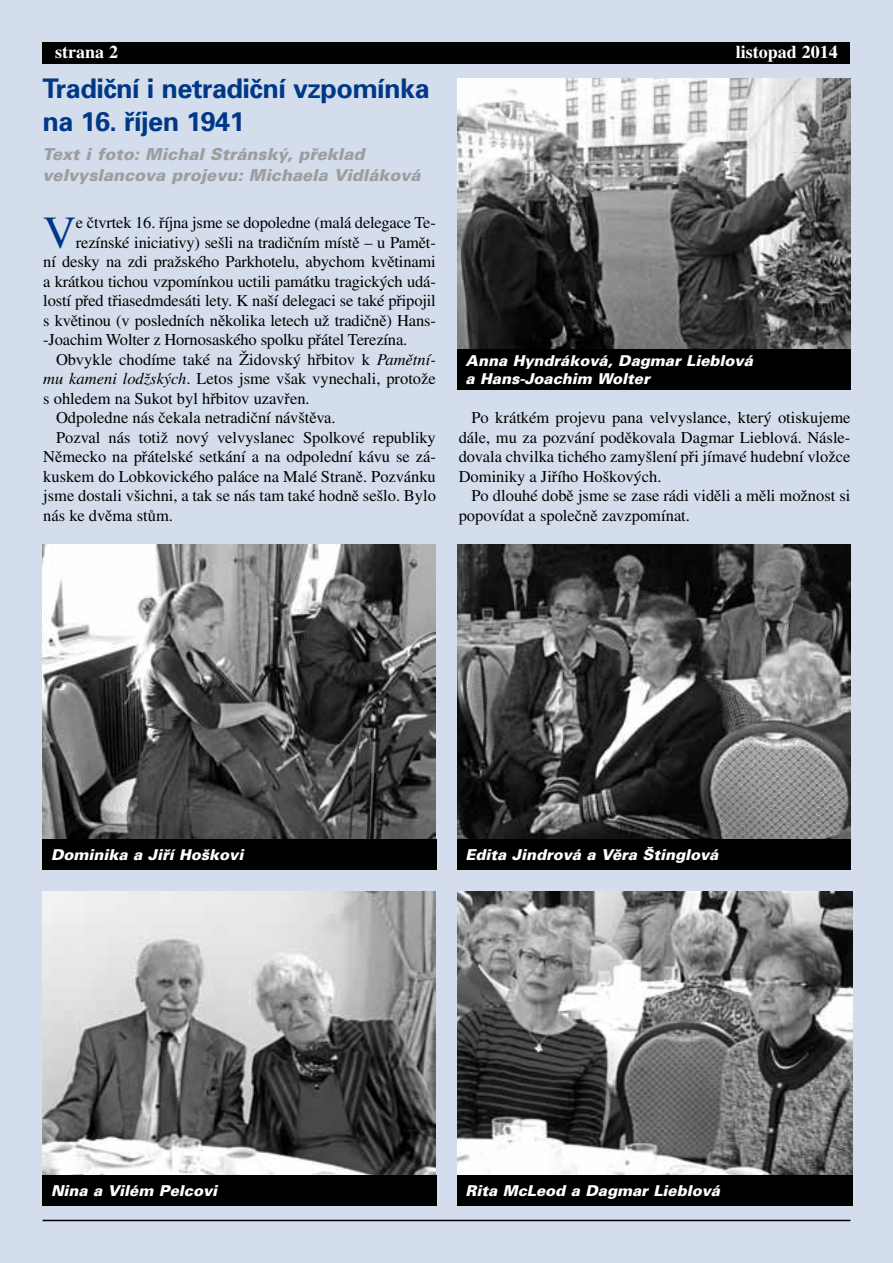
<style>
.page{position:relative;width:893px;height:1263px;background:#d4ddeb}
.page>*{position:absolute;margin:0;border:0;box-sizing:border-box;transform-origin:0 0}
.t1{font:45.9px "Times LT Std";color:#003888}
.t2{font:700 27px/32.4px "Univers CE";letter-spacing:-.02em;color:#003888}
.t3{font:700 18px "Times LT Std";color:#fff}
.t4{font:16.5px/19.5px "Times LT Std";color:#000;text-align:justify}
.t5{font:italic 900 16.5px/21px "Univers CE";color:#9c9e9f}
.t6{font:italic 900 15px/18px "Univers CE";color:#fff}
.s1{font-style:italic}
</style>
<div class="page">
<hr style="left:43px;top:1220px;width:807px;height:1px;background:#000">
<div style="left:43px;top:43px;width:807px;height:21px;background:#000"></div>
<img style="left:457px;top:78px;width:393px;height:271px">
<img style="left:43px;top:544px;width:393px;height:295px">
<img style="left:457px;top:544px;width:393px;height:295px">
<img style="left:43px;top:891px;width:393px;height:284px">
<img style="left:457px;top:891px;width:396px;height:284px">
<div style="left:43px;top:839px;width:394px;height:31px;background:#000"></div>
<div style="left:457px;top:349px;width:393px;height:40px;background:#000"></div>
<div style="left:457px;top:839px;width:393px;height:31px;background:#000"></div>
<div style="left:43px;top:1175px;width:394px;height:31px;background:#000"></div>
<div style="left:457px;top:1175px;width:396px;height:31px;background:#000"></div>
<p class="t3" style="left:55px;top:41px;width:64px">strana 2</p>
<p class="t3" style="left:736px;top:41px;width:103px">listopad 2014</p>
<h2 class="t2" style="left:43px;top:73px;width:389px">Tradiční i netradiční vzpomínka na 16. říjen 1941</h2>
<p class="t5" style="left:43px;top:144px;width:380px">Text i foto: Michal Stránský, překlad velvyslancova projevu: Michaela Vidláková</p>
<h1 class="t1" style="left:43px;top:207px;width:35px">V</h1>
<p class="t4" style="left:76px;top:213px;width:361px">e čtvrtek 16. října jsme se dopoledne (malá delegace Te-</p>
<p class="t4" style="left:76px;top:232px;width:361px">rezínské iniciativy) sešli na tradičním místě – u Pamět-</p>
<p class="t4" style="left:43px;top:252px;width:394px">ní desky na zdi pražského Parkhotelu, abychom květinami</p>
<p class="t4" style="left:43px;top:271px;width:394px">a krátkou tichou vzpomínkou uctili památku tragických udá-</p>
<p class="t4" style="left:43px;top:291px;width:394px">lostí před třiasedmdesáti lety. K naší delegaci se také připojil</p>
<p class="t4" style="left:43px;top:310px;width:394px">s květinou (v posledních několika letech už tradičně) Hans-</p>
<p class="t4" style="left:43px;top:330px;width:366px">-Joachim Wolter z Hornosaského spolku přátel Terezína.</p>
<p class="t4" style="left:56px;top:349px;width:381px">Obvykle chodíme také na Židovský hřbitov k <span class="s1">Pamětní-</span></p>
<p class="t4" style="left:43px;top:369px;width:394px"><span class="s1">mu kameni lodžských</span>. Letos jsme však vynechali, protože</p>
<p class="t4" style="left:43px;top:388px;width:268px">s ohledem na Sukot byl hřbitov uzavřen.</p>
<p class="t4" style="left:56px;top:408px;width:281px">Odpoledne nás čekala netradiční návštěva.</p>
<p class="t4" style="left:56px;top:427px;width:381px">Pozval nás totiž nový velvyslanec Spolkové republiky</p>
<p class="t4" style="left:43px;top:447px;width:394px">Německo na přátelské setkání a na odpolední kávu se zá-</p>
<p class="t4" style="left:43px;top:466px;width:394px">kuskem do Lobkovického paláce na Malé Straně. Pozvánku</p>
<p class="t4" style="left:43px;top:486px;width:394px">jsme dostali všichni, a tak se nás tam také hodně sešlo. Bylo</p>
<p class="t4" style="left:43px;top:505px;width:131px">nás ke dvěma stům.</p>
<p class="t6" style="left:466px;top:352px;width:289px">Anna Hyndráková, Dagmar Lieblová a Hans-Joachim Wolter</p>
<p class="t4" style="left:459px;top:408px;width:393px;text-indent:13px">Po krátkém projevu pana velvyslance, který otiskujeme dále, mu za pozvání poděkovala Dagmar Lieblová. Násle&shy;dovala chvilka tichého zamyšlení při jímavé hudební vložce Dominiky a Jiřího Hoškových.</p>
<p class="t4" style="left:459px;top:486px;width:393px;text-indent:13px">Po dlouhé době jsme se zase rádi viděli a měli možnost si popovídat a společně zavzpomínat.</p>
<p class="t6" style="left:51px;top:846px;width:194px">Dominika a Jiří Hoškovi</p>
<p class="t6" style="left:466px;top:846px;width:254px">Edita Jindrová a Věra Štinglová</p>
<p class="t6" style="left:51px;top:1182px;width:168px">Nina a Vilém Pelcovi</p>
<p class="t6" style="left:466px;top:1182px;width:256px">Rita McLeod a Dagmar Lieblová</p>
</div>
